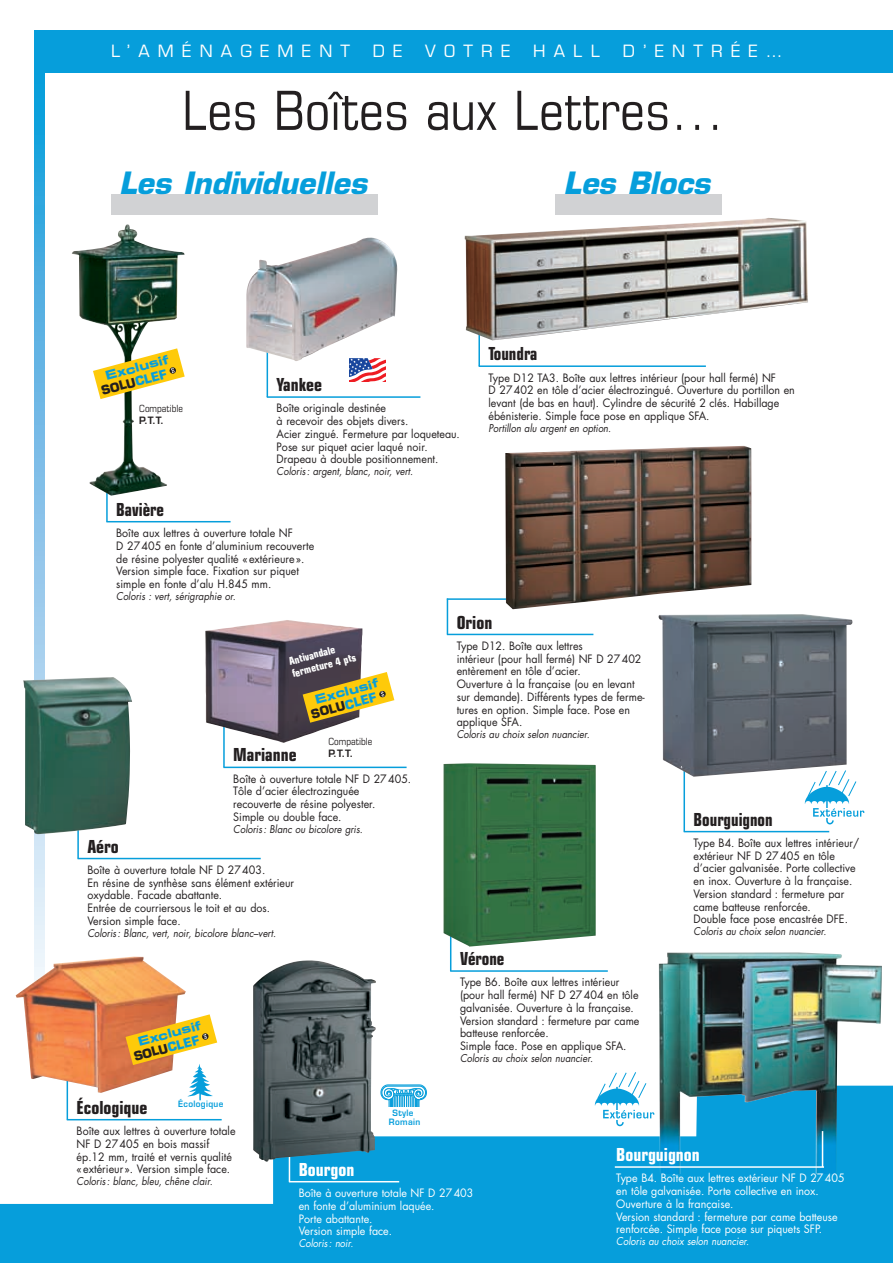
<style>
.page{position:relative;width:893px;height:1263px;background:#fff}
.page>*{position:absolute;margin:0;border:0;box-sizing:border-box;transform-origin:0 0}
.t1{font:condensed 54px "Eurostile";color:#231f20}
.t2{font:italic 700 30px "Eurostile";color:#069edb}
.t3{font:700 condensed 18px "Eurostile";color:#231f20;scale:.95 1}
.t4{font:700 condensed 18px "Eurostile";color:#231f20;scale:.9 1}
.t5{font:700 condensed 18px "Eurostile";color:#fff;scale:.95 1}
.t6{font:16.5px "Eurostile";letter-spacing:.5em;color:#fff}
.t7{font:12.3px "Eurostile Bold Extended Two";color:#069edb}
.t8{font:700 12.3px "Eurostile";color:#231f20}
.t9{font:11.25px/12.8px "Futura";color:#231f20;scale:.95 1}
.t10{font:11.25px/12.8px "Futura";color:#fff;scale:.95 1}
.t11{font:700 condensed 10.65px/12.8px "Eurostile";color:#fff}
.t12{font:italic 10.5px "Futura";color:#231f20;scale:.9 1}
.t13{font:italic 10.5px "Futura";color:#fff;scale:.9 1}
.t14{font:condensed 9.9px "Eurostile";color:#231f20}
.t15{font:600 9.9px "Eurostile";color:#231f20}
.t16{font:600 8.55px/9px "Eurostile";letter-spacing:.045em;color:#069edb;text-align:center;scale:.95 1}
.s1{color:#069edb}
</style>
<div class="page">
<svg style="left:0;top:1086px;width:892px;height:177px;fill:#069edb"></svg>
<div style="left:34px;top:30px;width:858px;height:42px;background:#069edb"></div>
<svg style="left:34px;top:72px;width:10px;height:885px;background:#75bfe7"></svg>
<hr style="left:223px;top:711px;width:2px;height:56px;background:#069edb">
<hr style="left:223px;top:767px;width:183px;height:1px;background:#069edb">
<img style="left:205px;top:620px;width:157px;height:123px">
<hr style="left:106px;top:475px;width:2px;height:47px;background:#069edb">
<hr style="left:106px;top:521px;width:124px;height:1px;background:#069edb">
<img style="left:72px;top:224px;width:113px;height:272px">
<hr style="left:266px;top:332px;width:2px;height:65px;background:#069edb">
<hr style="left:267px;top:396px;width:153px;height:2px;background:#069edb">
<img style="left:246px;top:237px;width:152px;height:125px">
<hr style="left:289px;top:1146px;width:1px;height:36px;background:#fff">
<hr style="left:289px;top:1181px;width:110px;height:1px;background:#fff">
<img style="left:253px;top:960px;width:123px;height:202px">
<hr style="left:67px;top:1046px;width:1px;height:74px;background:#069edb">
<hr style="left:67px;top:1119px;width:155px;height:1px;background:#069edb">
<img style="left:16px;top:957px;width:170px;height:136px">
<hr style="left:683px;top:744px;width:2px;height:88px;background:#069edb">
<hr style="left:683px;top:831px;width:146px;height:1px;background:#069edb">
<img style="left:658px;top:614px;width:194px;height:163px">
<hr style="left:478px;top:302px;width:2px;height:64px;background:#069edb">
<hr style="left:478px;top:365px;width:228px;height:2px;background:#069edb">
<img style="left:464px;top:218px;width:344px;height:122px">
<hr style="left:77px;top:802px;width:2px;height:57px;background:#069edb">
<hr style="left:78px;top:858px;width:183px;height:1px;background:#069edb">
<img style="left:23px;top:677px;width:109px;height:157px">
<img style="left:658px;top:952px;width:223px;height:222px">
<hr style="left:446px;top:598px;width:2px;height:36px;background:#069edb">
<hr style="left:447px;top:634px;width:146px;height:1px;background:#069edb">
<hr style="left:447px;top:598px;width:93px;height:2px;background:#069edb">
<img style="left:505px;top:446px;width:246px;height:163px">
<hr style="left:450px;top:921px;width:1px;height:50px;background:#069edb">
<hr style="left:450px;top:970px;width:157px;height:2px;background:#069edb">
<hr style="left:821px;top:1131px;width:2px;height:36px;background:#fff">
<hr style="left:614px;top:1166px;width:210px;height:2px;background:#fff">
<img style="left:443px;top:763px;width:152px;height:184px">
<svg style="left:349px;top:358px;width:36px;height:23px"></svg>
<svg style="left:93px;top:348px;width:92px;height:51px"></svg>
<svg style="left:302px;top:672px;width:92px;height:51px"></svg>
<svg style="left:380px;top:1084px;width:47px;height:46px"></svg>
<div style="left:381px;top:1107px;width:45px;height:24px;background:#fff"></div>
<svg style="left:804px;top:770px;width:60px;height:55px"></svg>
<svg style="left:595px;top:1072px;width:59px;height:55px"></svg>
<svg style="left:125px;top:1014px;width:92px;height:86px"></svg>
<div style="left:111px;top:194px;width:266px;height:21px;background:#d1d2d4"></div>
<div style="left:555px;top:194px;width:166px;height:21px;background:#d1d2d4"></div>
<h3 class="t6" style="left:111px;top:45px;width:240px">L’AMÉNAGEMENT</h3>
<h3 class="t6" style="left:373px;top:45px;width:31px">D E</h3>
<h3 class="t6" style="left:425px;top:45px;width:87px">VOTRE</h3>
<h3 class="t6" style="left:533px;top:45px;width:68px">HALL</h3>
<h3 class="t6" style="left:622px;top:45px;width:161px">D’ENTRÉE…</h3>
<h1 class="t1" style="left:182px;top:91px;width:543px">Les Boîtes aux Lettres…</h1>
<h2 class="t2" style="left:119px;top:172px;width:249px">Les Individuelles</h2>
<h2 class="t2" style="left:563px;top:172px;width:148px">Les Blocs</h2>
<p class="t7" style="left:105px;top:371px;width:66px;rotate:-15deg">Exclusif</p>
<p class="t8" style="left:100px;top:386px;width:69px;rotate:-15deg">SOLU<span class="s1">CLEF</span></p>
<p class="t14" style="left:139px;top:405px;width:45px">Compatible</p>
<p class="t15" style="left:139px;top:417px;width:26px">P.T.T.</p>
<h3 class="t3" style="left:276px;top:378px;width:49px">Yankee</h3>
<p class="t9" style="left:276px;top:403px;width:194px">Boîte originale destinée<br>à recevoir des objets divers.<br>Acier zingué. Fermeture par loqueteau.<br>Pose sur piquet acier laqué noir.<br>Drapeau à double positionnement.</p>
<p class="t12" style="left:276px;top:467px;width:153px">Coloris: argent, blanc, noir, vert.</p>
<h3 class="t4" style="left:116px;top:503px;width:55px">Bavière</h3>
<p class="t9" style="left:116px;top:528px;width:210px">Boîte aux lettres à ouverture totale NF<br>D 27405 en fonte d’aluminium recouverte de résine polyester qualité «extérieure».<br>Version simple face. Fixation sur piquet simple en fonte d’alu H.845 mm.</p>
<p class="t12" style="left:116px;top:591px;width:134px">Coloris : vert, sérigraphie or.</p>
<h3 class="t4" style="left:488px;top:347px;width:56px">Toundra</h3>
<p class="t9" style="left:488px;top:372px;width:324px">Type D12 TA3. Boîte aux lettres intérieur (pour hall fermé) NF<br>D 27402 en tôle d’acier électrozingué. Ouverture du portillon en levant (de bas en haut). Cylindre de sécurité 2 clés. Habillage ébénisterie. Simple face pose en applique SFA.</p>
<p class="t12" style="left:488px;top:423px;width:138px">Portillon alu argent en option.</p>
<p class="t11" style="left:288px;top:656px;width:67px;rotate:-15deg">Antivandale fermeture 4 pts</p>
<p class="t7" style="left:314px;top:695px;width:66px;rotate:-15deg">Exclusif</p>
<p class="t8" style="left:310px;top:710px;width:69px;rotate:-15deg">SOLU<span class="s1">CLEF</span></p>
<p class="t14" style="left:328px;top:738px;width:45px">Compatible</p>
<p class="t15" style="left:328px;top:749px;width:26px">P.T.T.</p>
<h3 class="t3" style="left:233px;top:748px;width:68px">Marianne</h3>
<p class="t9" style="left:233px;top:773px;width:189px">Boîte à ouverture totale NF D 27405.<br>Tôle d’acier électrozinguée<br>recouverte de résine polyester.<br>Simple ou double face.</p>
<p class="t12" style="left:233px;top:824px;width:145px">Coloris: Blanc ou bicolore gris.</p>
<h3 class="t3" style="left:87px;top:840px;width:35px">Aéro</h3>
<p class="t9" style="left:87px;top:864px;width:219px">Boîte à ouverture totale NF D 27403.<br>En résine de synthèse sans élément extérieur oxydable. Facade abattante.<br>Entrée de courriersous le toit et au dos.<br>Version simple face.</p>
<p class="t12" style="left:87px;top:928px;width:211px">Coloris: Blanc, vert, noir, bicolore blanc–vert.</p>
<p class="t7" style="left:137px;top:1037px;width:66px;rotate:-15deg">Exclusif</p>
<p class="t8" style="left:133px;top:1052px;width:69px;rotate:-15deg">SOLU<span class="s1">CLEF</span></p>
<h3 class="t3" style="left:456px;top:616px;width:39px">Orion</h3>
<p class="t9" style="left:456px;top:640px;width:199px">Type D12. Boîte aux lettres<br>intérieur (pour hall fermé) NF D 27402 entèrement en tôle d’acier.<br>Ouverture à la française (ou en levant sur demande). Différents types de ferme&shy;tures en option. Simple face. Pose en applique SFA.</p>
<p class="t12" style="left:456px;top:730px;width:149px">Coloris au choix selon nuancier.</p>
<h3 class="t4" style="left:460px;top:952px;width:51px">Vérone</h3>
<p class="t9" style="left:460px;top:977px;width:190px">Type B6. Boîte aux lettres intérieur (pour hall fermé) NF D 27404 en tôle galvanisée. Ouverture à la française.<br>Version standard : fermeture par came batteuse renforcée.<br>Simple face. Pose en applique SFA.</p>
<p class="t12" style="left:460px;top:1053px;width:149px">Coloris au choix selon nuancier.</p>
<h3 class="t4" style="left:693px;top:813px;width:89px">Bourguignon</h3>
<p class="t9" style="left:693px;top:837px;width:176px">Type B4. Boîte aux lettres intérieur/ extérieur NF D 27405 en tôle d’acier galvanisée. Porte collective en inox. Ouverture à la française.<br>Version standard : fermeture par came batteuse renforcée.<br>Double face pose encastrée DFE.</p>
<p class="t12" style="left:693px;top:927px;width:149px">Coloris au choix selon nuancier.</p>
<h3 class="t3" style="left:77px;top:1101px;width:76px">Écologique</h3>
<p class="t9" style="left:77px;top:1126px;width:169px">Boîte aux lettres à ouverture totale<br>NF D 27405 en bois massif ép.12 mm, traité et vernis qualité «extérieur». Version simple face.</p>
<p class="t12" style="left:77px;top:1177px;width:153px">Coloris: blanc, bleu, chêne clair.</p>
<p class="t16" style="left:178px;top:1101px;width:49px">Écologique</p>
<p class="t16" style="left:389px;top:1109px;width:35px">Style<br>Romain</p>
<h3 class="t5" style="left:299px;top:1163px;width:60px">Bourgon</h3>
<p class="t10" style="left:299px;top:1188px;width:185px">Boîte à ouverture totale NF D 27403 en fonte d’aluminium laquée.<br>Porte abattante.<br>Version simple face.</p>
<p class="t13" style="left:299px;top:1239px;width:62px">Coloris: noir.</p>
<h3 class="t5" style="left:616px;top:1148px;width:89px">Bourguignon</h3>
<p class="t10" style="left:616px;top:1173px;width:242px">Type B4. Boîte aux lettres extérieur NF D 27405 en tôle galvanisée. Porte collective en inox.<br>Ouverture à la française.<br>Version standard : fermeture par came batteuse renforcée. Simple face pose sur piquets SFP.</p>
<p class="t13" style="left:616px;top:1237px;width:149px">Coloris au choix selon nuancier.</p>
</div>
